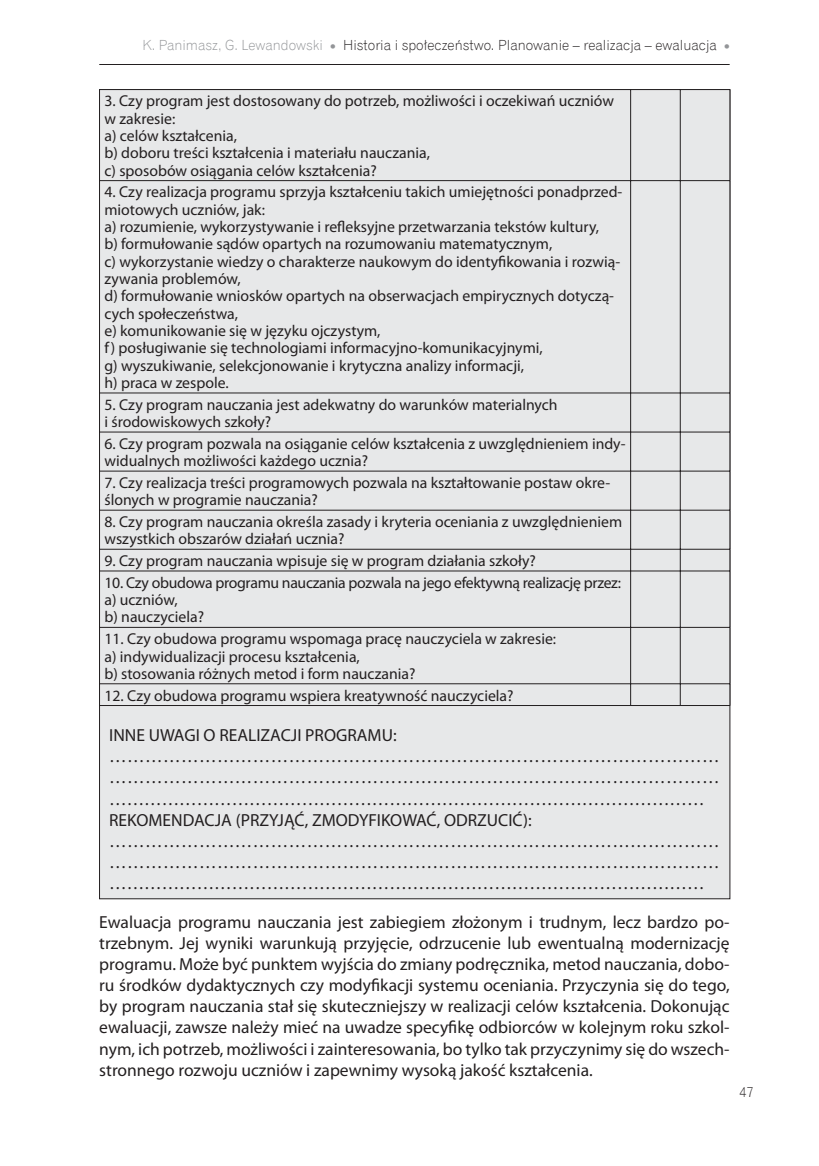
<style>
.page{position:relative;width:819px;height:1166px;background:#fff}
.page>*{position:absolute;margin:0;border:0;box-sizing:border-box;transform-origin:0 0}
.t1{font:17.5px/21.2px "Myriad Pro";color:#231f20}
.t2{font:15.75px/17.3px "Myriad Pro";color:#231f20}
.t3{font:15.75px/17.3px "Myriad Pro";letter-spacing:-.02em;color:#231f20}
.t4{font:14px "Gothic 720 Lt EU";color:#231f20}
.s1{color:#939598}
</style>
<div class="page">
<hr style="left:99px;top:64px;width:630px;height:1px;background:#231f20">
<div style="left:99px;top:90px;width:630px;height:809px;background:#e7e8e9"></div>
<svg style="left:100px;top:90px;width:629px;height:615px"></svg>
<hr style="left:99px;top:89px;width:531px;height:1px;background:#231f20">
<hr style="left:99px;top:90px;width:1px;height:90px;background:#231f20">
<hr style="left:630px;top:89px;width:50px;height:1px;background:#231f20">
<hr style="left:630px;top:90px;width:1px;height:90px;background:#231f20">
<hr style="left:680px;top:89px;width:50px;height:1px;background:#231f20">
<hr style="left:680px;top:90px;width:1px;height:90px;background:#231f20">
<hr style="left:729px;top:90px;width:1px;height:90px;background:#231f20">
<hr style="left:99px;top:180px;width:531px;height:1px;background:#231f20">
<hr style="left:99px;top:181px;width:1px;height:212px;background:#231f20">
<hr style="left:630px;top:180px;width:50px;height:1px;background:#231f20">
<hr style="left:630px;top:181px;width:1px;height:212px;background:#231f20">
<hr style="left:680px;top:180px;width:50px;height:1px;background:#231f20">
<hr style="left:680px;top:181px;width:1px;height:212px;background:#231f20">
<hr style="left:729px;top:181px;width:1px;height:212px;background:#231f20">
<hr style="left:99px;top:393px;width:531px;height:1px;background:#231f20">
<hr style="left:99px;top:393px;width:1px;height:39px;background:#231f20">
<hr style="left:630px;top:393px;width:50px;height:1px;background:#231f20">
<hr style="left:630px;top:393px;width:1px;height:39px;background:#231f20">
<hr style="left:680px;top:393px;width:50px;height:1px;background:#231f20">
<hr style="left:680px;top:393px;width:1px;height:39px;background:#231f20">
<hr style="left:729px;top:393px;width:1px;height:39px;background:#231f20">
<hr style="left:99px;top:432px;width:531px;height:1px;background:#231f20">
<hr style="left:99px;top:432px;width:1px;height:39px;background:#231f20">
<hr style="left:630px;top:432px;width:50px;height:1px;background:#231f20">
<hr style="left:630px;top:432px;width:1px;height:39px;background:#231f20">
<hr style="left:680px;top:432px;width:50px;height:1px;background:#231f20">
<hr style="left:680px;top:432px;width:1px;height:39px;background:#231f20">
<hr style="left:729px;top:432px;width:1px;height:39px;background:#231f20">
<hr style="left:99px;top:471px;width:531px;height:1px;background:#231f20">
<hr style="left:99px;top:471px;width:1px;height:39px;background:#231f20">
<hr style="left:630px;top:471px;width:50px;height:1px;background:#231f20">
<hr style="left:630px;top:471px;width:1px;height:39px;background:#231f20">
<hr style="left:680px;top:471px;width:50px;height:1px;background:#231f20">
<hr style="left:680px;top:471px;width:1px;height:39px;background:#231f20">
<hr style="left:729px;top:471px;width:1px;height:39px;background:#231f20">
<hr style="left:99px;top:510px;width:531px;height:1px;background:#231f20">
<hr style="left:99px;top:510px;width:1px;height:39px;background:#231f20">
<hr style="left:630px;top:510px;width:50px;height:1px;background:#231f20">
<hr style="left:630px;top:510px;width:1px;height:39px;background:#231f20">
<hr style="left:680px;top:510px;width:50px;height:1px;background:#231f20">
<hr style="left:680px;top:510px;width:1px;height:39px;background:#231f20">
<hr style="left:729px;top:510px;width:1px;height:39px;background:#231f20">
<hr style="left:99px;top:549px;width:531px;height:1px;background:#231f20">
<svg style="left:99px;top:550px;width:1px;height:21px"></svg>
<hr style="left:630px;top:549px;width:50px;height:1px;background:#231f20">
<svg style="left:630px;top:550px;width:1px;height:21px"></svg>
<hr style="left:680px;top:549px;width:50px;height:1px;background:#231f20">
<svg style="left:680px;top:550px;width:1px;height:21px"></svg>
<svg style="left:729px;top:550px;width:1px;height:21px"></svg>
<hr style="left:99px;top:571px;width:531px;height:1px;background:#231f20">
<hr style="left:99px;top:571px;width:1px;height:56px;background:#231f20">
<hr style="left:630px;top:571px;width:50px;height:1px;background:#231f20">
<hr style="left:630px;top:571px;width:1px;height:56px;background:#231f20">
<hr style="left:680px;top:571px;width:50px;height:1px;background:#231f20">
<hr style="left:680px;top:571px;width:1px;height:56px;background:#231f20">
<hr style="left:729px;top:571px;width:1px;height:56px;background:#231f20">
<hr style="left:99px;top:627px;width:531px;height:1px;background:#231f20">
<hr style="left:99px;top:628px;width:1px;height:55px;background:#231f20">
<hr style="left:630px;top:627px;width:50px;height:1px;background:#231f20">
<hr style="left:630px;top:628px;width:1px;height:55px;background:#231f20">
<hr style="left:680px;top:627px;width:50px;height:1px;background:#231f20">
<hr style="left:680px;top:628px;width:1px;height:55px;background:#231f20">
<hr style="left:729px;top:628px;width:1px;height:55px;background:#231f20">
<hr style="left:99px;top:683px;width:531px;height:1px;background:#231f20">
<svg style="left:99px;top:684px;width:1px;height:21px"></svg>
<hr style="left:630px;top:683px;width:50px;height:1px;background:#231f20">
<svg style="left:630px;top:684px;width:1px;height:21px"></svg>
<hr style="left:680px;top:683px;width:50px;height:1px;background:#231f20">
<svg style="left:680px;top:684px;width:1px;height:21px"></svg>
<svg style="left:729px;top:684px;width:1px;height:21px"></svg>
<hr style="left:99px;top:705px;width:631px;height:1px;background:#231f20">
<p class="t4" style="left:142px;top:36px;width:588px"><span class="s1">K. Panimasz, G. Lewandowski</span> <span class="s1">•</span> Historia i społeczeństwo. Planowanie – realizacja – ewaluacja <span class="s1">•</span></p>
<p class="t2" style="left:104px;top:94px;width:511px">3. Czy program jest dostosowany do potrzeb, możliwości i oczekiwań uczniów w zakresie:<br>a) celów kształcenia,<br>b) doboru treści kształcenia i materiału nauczania,<br>c) sposobów osiągania celów kształcenia?</p>
<p class="t2" style="left:104px;top:185px;width:519px">4. Czy realizacja programu sprzyja kształceniu takich umiejętności ponadprzed&shy;miotowych uczniów, jak:<br>a) rozumienie, wykorzystywanie i refleksyjne przetwarzania tekstów kultury,<br>b) formułowanie sądów opartych na rozumowaniu matematycznym,<br>c) wykorzystanie wiedzy o charakterze naukowym do identyfikowania i rozwią&shy;zywania problemów,<br>d) formułowanie wniosków opartych na obserwacjach empirycznych dotyczą&shy;cych społeczeństwa,<br>e) komunikowanie się w języku ojczystym,<br>f) posługiwanie się technologiami informacyjno-komunikacyjnymi,<br>g) wyszukiwanie, selekcjonowanie i krytyczna analizy informacji,<br>h) praca w zespole.</p>
<p class="t2" style="left:104px;top:397px;width:454px">5. Czy program nauczania jest adekwatny do warunków materialnych i środowiskowych szkoły?</p>
<p class="t2" style="left:104px;top:436px;width:522px">6. Czy program pozwala na osiąganie celów kształcenia z uwzględnieniem indy&shy;widualnych możliwości każdego ucznia?</p>
<p class="t2" style="left:104px;top:475px;width:507px">7. Czy realizacja treści programowych pozwala na kształtowanie postaw okre&shy;ślonych w programie nauczania?</p>
<p class="t2" style="left:104px;top:514px;width:519px">8. Czy program nauczania określa zasady i kryteria oceniania z uwzględnieniem wszystkich obszarów działań ucznia?</p>
<p class="t2" style="left:104px;top:553px;width:433px">9. Czy program nauczania wpisuje się w program działania szkoły?</p>
<p class="t3" style="left:104px;top:575px;width:518px">10. Czy obudowa programu nauczania pozwala na jego efektywną realizację przez: a) uczniów,<br>b) nauczyciela?</p>
<p class="t2" style="left:104px;top:631px;width:453px">11. Czy obudowa programu wspomaga pracę nauczyciela w zakresie: a) indywidualizacji procesu kształcenia,<br>b) stosowania różnych metod i form nauczania?</p>
<p class="t2" style="left:104px;top:688px;width:410px">12. Czy obudowa programu wspiera kreatywność nauczyciela?</p>
<p class="t1" style="left:109px;top:726px;width:612px">INNE UWAGI O REALIZACJI PROGRAMU: ………………………………………………………………………………………… ………………………………………………………………………………………… ………………………………………………………………………………………… REKOMENDACJA (PRZYJĄĆ, ZMODYFIKOWAĆ, ODRZUCIĆ): ………………………………………………………………………………………… ………………………………………………………………………………………… …………………………………………………………………………………………</p>
<p class="t1" style="left:99px;top:912px;width:632px;text-align:justify">Ewaluacja programu nauczania jest zabiegiem złożonym i trudnym, lecz bardzo po&shy;trzebnym. Jej wyniki warunkują przyjęcie, odrzucenie lub ewentualną modernizację programu. Może być punktem wyjścia do zmiany podręcznika, metod nauczania, dobo&shy;ru środków dydaktycznych czy modyfikacji systemu oceniania. Przyczynia się do tego, by program nauczania stał się skuteczniejszy w realizacji celów kształcenia. Dokonując ewaluacji, zawsze należy mieć na uwadze specyfikę odbiorców w kolejnym roku szkol&shy;nym, ich potrzeb, możliwości i zainteresowania, bo tylko tak przyczynimy się do wszech&shy;stronnego rozwoju uczniów i zapewnimy wysoką jakość kształcenia.</p>
<p class="t4" style="left:739px;top:1083px;width:16px">47</p>
</div>
